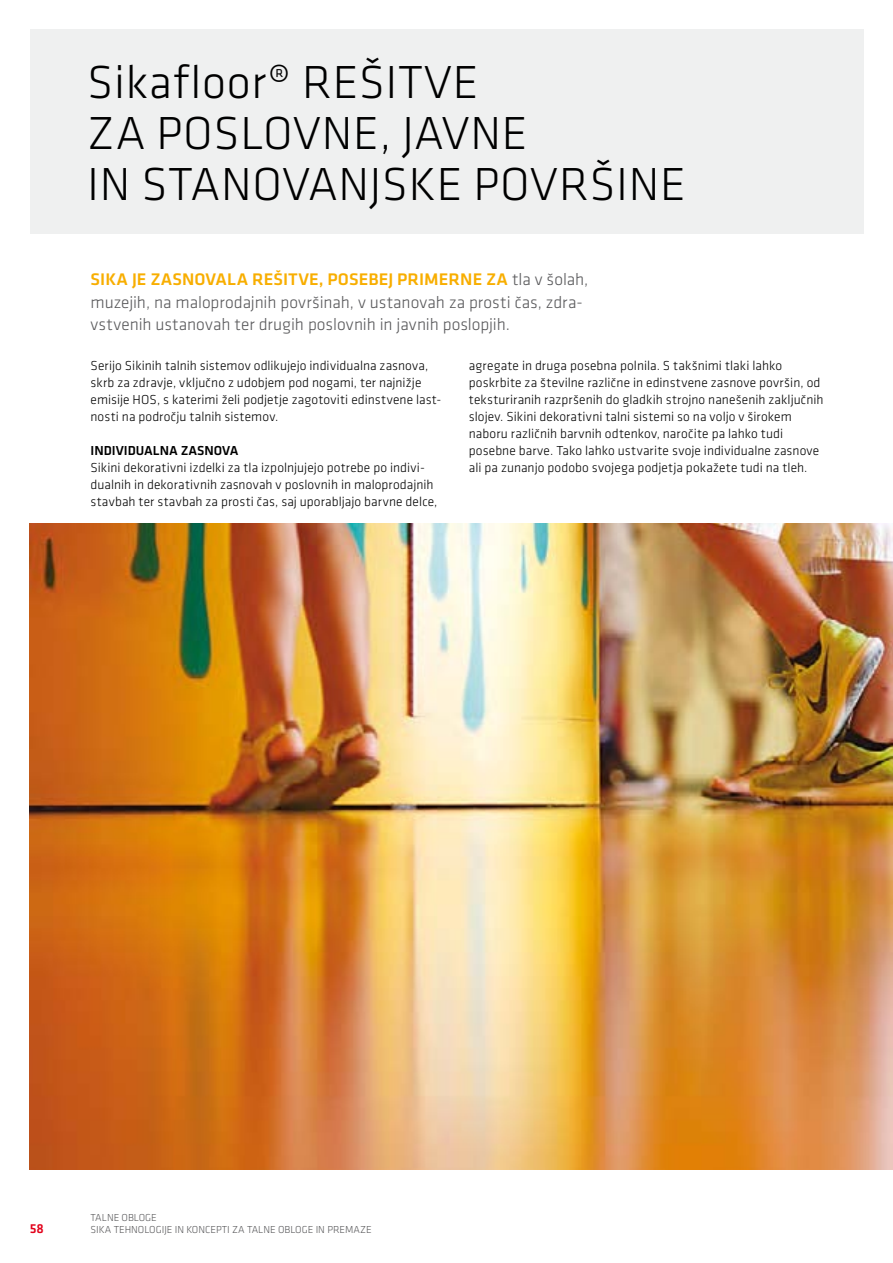
<style>
.page{position:relative;width:893px;height:1263px;background:#fff}
.page>*{position:absolute;margin:0;border:0;box-sizing:border-box;transform-origin:0 0}
.t1{font:300 48px/51px "Klavika";letter-spacing:.015em;color:#000}
.t2{font:300 17.4px/22.6px "Klavika";letter-spacing:.015em;color:#58585a}
.t3{font:500 17.4px "Klavika";letter-spacing:.005em;color:#f8ae00}
.t4{font:300 13.5px/17px "Klavika";letter-spacing:.015em;color:#000}
.t5{font:500 13.5px "Klavika";color:#000}
.t6{font:500 13.5px "Klavika";color:#e2001a}
.t7{font:300 10.5px/12.6px "Klavika";color:#58585a}
.s1{font-weight:500;color:#f8ae00}
</style>
<div class="page">
<div style="left:30px;top:30px;width:833px;height:204px;background:#eceded"></div>
<img style="left:30px;top:523px;width:863px;height:646px">
<h1 class="t1" style="left:87px;top:57px;width:600px">Sikafloor® rešitve<br>za poslovne, javne<br>in stanovanjske površine</h1>
<p class="t3" style="left:91px;top:270px;width:83px">SIKA JE ZASNO</p>
<p class="t3" style="left:206px;top:270px;width:18px">VALA</p>
<p class="t3" style="left:252px;top:270px;width:87px">REŠITVE, POSEBE</p>
<p class="t2" style="left:91px;top:268px;width:499px;text-indent:298px"><span class="s1">J PRIMERNE ZA</span> tla v šolah, muzejih, na maloprodajnih površinah, v ustanovah za prosti čas, zdra&shy;vstvenih ustanovah ter drugih poslovnih in javnih poslopjih.</p>
<p class="t4" style="left:91px;top:357px;width:352px">Serijo Sikinih talnih sistemov odlikujejo individualna zasnova, skrb za zdravje, vključno z udobjem pod nogami, ter najnižje emisije HOS, s katerimi želi podjetje zagotoviti edinstvene last&shy;nosti na področju talnih sistemov.</p>
<p class="t5" style="left:91px;top:443px;width:63px">IND IVIDUALNA</p>
<p class="t5" style="left:181px;top:443px;width:18px">ZASNO</p>
<p class="t5" style="left:222px;top:443px;width:16px">VA</p>
<p class="t4" style="left:91px;top:459px;width:349px">Sikini dekorativni izdelki za tla izpolnjujejo potrebe po indivi&shy;dualnih in dekorativnih zasnovah v poslovnih in maloprodajnih stavbah ter stavbah za prosti čas, saj uporabljajo barvne delce,</p>
<p class="t4" style="left:469px;top:357px;width:356px">agregate in druga posebna polnila. S takšnimi tlaki lahko poskrbite za številne različne in edinstvene zasnove površin, od teksturiranih razpršenih do gladkih strojno nanešenih zaključnih slojev. Sikini dekorativni talni sistemi so na voljo v širokem naboru različnih barvnih odtenkov, naročite pa lahko tudi posebne barve. Tako lahko ustvarite svoje individualne zasnove ali pa zunanjo podobo svojega podjetja pokažete tudi na tleh.</p>
<p class="t6" style="left:30px;top:1221px;width:16px">58</p>
<p class="t7" style="left:91px;top:1211px;width:283px">talne obloge<br>Sika tehnologije in koncepti za talne obloge in premaze</p>
</div>
